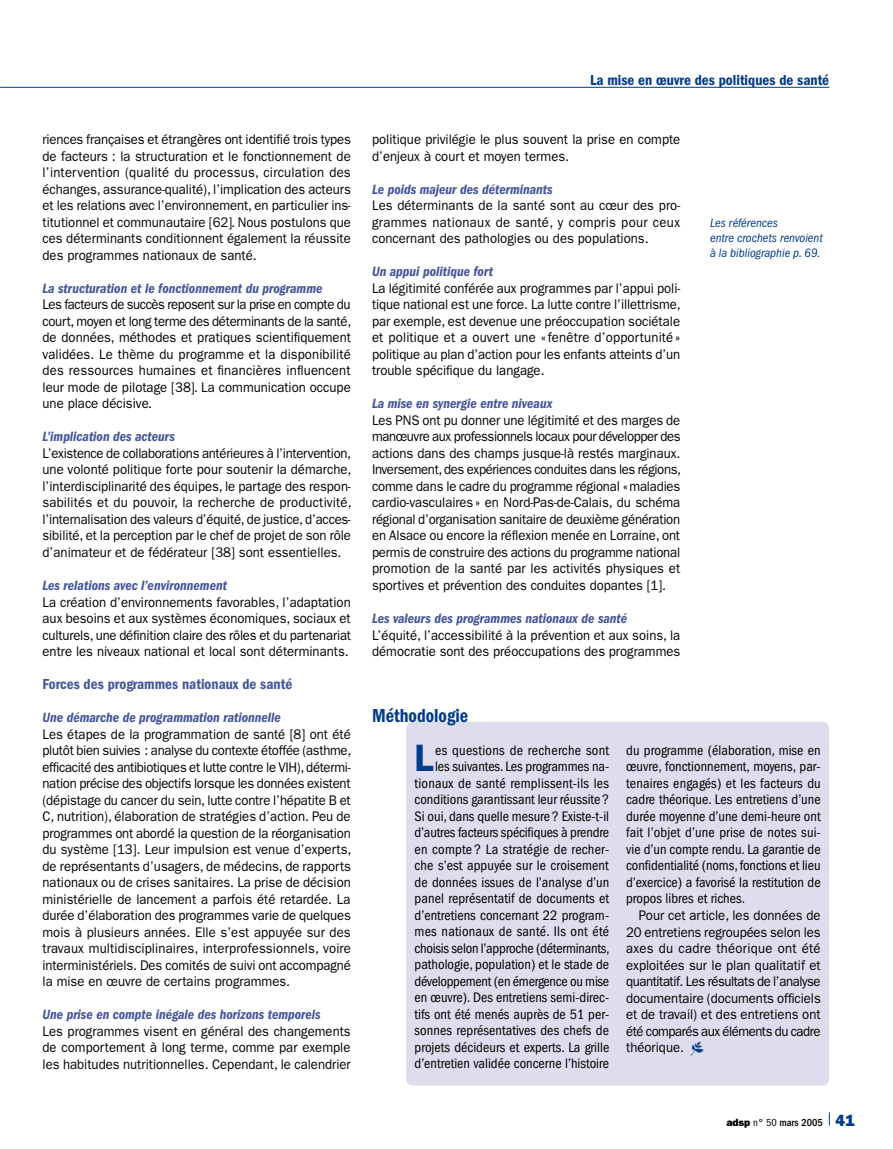
<style>
.page{position:relative;width:893px;height:1149px;background:#fff}
.page>*{position:absolute;margin:0;border:0;box-sizing:border-box;transform-origin:0 0}
.t1{font:600 38.25px "ITC Franklin Gothic Std";color:#013b8b}
.t2{font:19.5px "ITC Franklin Gothic Std Dm Cd";color:#013b8b;scale:.94 1}
.t3{font:15px "ITC Franklin Gothic Std Dm Cd";color:#45569d}
.t4{font:15px "ITC Franklin Gothic Std Dm Cd";color:#013b8b}
.t5{font:condensed 14.25px/16.5px "ITC Franklin Gothic Std";color:#000;text-align:right}
.t6{font:13.95px/16.5px "ITC Franklin Gothic Std";color:#000;text-align:justify;scale:.94 1}
.t7{font:13.95px "ITC Franklin Gothic Std Dm Cd It";color:#45569d}
.t8{font:italic condensed 12.6px/15px "ITC Franklin Gothic Std";color:#013b8b}
.t9{font:500 condensed 10.5px "ITC Franklin Gothic Std";color:#000}
.s1{font-style:italic}
.s2{font-family:"Ph Fpictos";font-weight:600;font-size:15px;color:#013b8b}
.s3{font-family:"ITC Franklin Gothic Std Hvy";font-weight:400;font-stretch:normal}
.s4{font-weight:400}
.s5{font-family:"ITC Franklin Gothic Std Hvy";font-weight:400;font-stretch:normal;font-size:16.2px;color:#013b8b}
</style>
<div class="page">
<hr style="left:0;top:87px;width:829px;height:1px;background:#013b8b">
<svg style="left:829px;top:1112px;width:1px;height:13px"></svg>
<div style="left:406px;top:721px;width:423px;height:364px;background:#dddded;border-radius:7px"></div>
<p class="t6" style="left:43px;top:131px;width:330px">riences françaises et étrangères ont identifié trois types de facteurs : la structuration et le fonctionnement de l’intervention (qualité du processus, circulation des échanges, assurance-qualité), l’implication des acteurs et les relations avec l’environnement, en particulier ins&shy;titutionnel et communautaire [62]<span class="s1">.</span> Nous postulons que ces déterminants conditionnent également la réussite des programmes nationaux de santé.</p>
<p class="t7" style="left:43px;top:280px;width:281px">La structuration et le fonctionnement du programme</p>
<p class="t6" style="left:43px;top:296px;width:330px">Les facteurs de succès reposent sur la prise en compte du court, moyen et long terme des déterminants de la santé, de données, méthodes et pratiques scientifiquement validées. Le thème du programme et la disponibilité des ressources humaines et financières influencent leur mode de pilotage [38]<span class="s1">.</span> La communication occupe une place décisive<span class="s1">.</span></p>
<p class="t7" style="left:43px;top:428px;width:134px">L’implication des acteurs</p>
<p class="t6" style="left:43px;top:445px;width:330px">L’existence de collaborations antérieures à l’intervention, une volonté politique forte pour soutenir la démarche, l’interdisciplinarité des équipes, le partage des respon&shy;sabilités et du pouvoir, la recherche de productivité, l’internalisation des valeurs d’équité, de justice, d’acces&shy;sibilité, et la perception par le chef de projet de son rôle d’animateur et de fédérateur [38] sont essentielles.</p>
<p class="t7" style="left:43px;top:577px;width:186px">Les relations avec l’environnement</p>
<p class="t6" style="left:43px;top:593px;width:330px">La création d’environnements favorables, l’adaptation aux besoins et aux systèmes économiques, sociaux et culturels, une définition claire des rôles et du partenariat entre les niveaux national et local sont déterminants.</p>
<p class="t3" style="left:43px;top:675px;width:251px">Forces des programmes nationaux de santé</p>
<p class="t7" style="left:43px;top:709px;width:240px">Une démarche de programmation rationnelle</p>
<p class="t6" style="left:43px;top:725px;width:330px">Les étapes de la programmation de santé [8] ont été plutôt bien suivies : analyse du contexte étoffée (asthme, efficacité des antibiotiques et lutte contre le VIH), détermi&shy;nation précise des objectifs lorsque les données existent (dépistage du cancer du sein, lutte contre l’hépatite B et C, nutrition), élaboration de stratégies d’action. Peu de programmes ont abordé la question de la réorganisation du système [13]. Leur impulsion est venue d’experts, de représentants d’usagers, de médecins, de rapports nationaux ou de crises sanitaires. La prise de décision ministérielle de lancement a parfois été retardée. La durée d’élaboration des programmes varie de quelques mois à plusieurs années. Elle s’est appuyée sur des travaux multidisciplinaires, interprofessionnels, voire interministériels. Des comités de suivi ont accompagné la mise en œuvre de certains programmes.</p>
<p class="t7" style="left:43px;top:1006px;width:280px">Une prise en compte inégale des horizons temporels</p>
<p class="t6" style="left:43px;top:1022px;width:329px">Les programmes visent en général des changements de comportement à long terme, comme par exemple les habitudes nutritionnelles. Cependant, le calendrier</p>
<p class="t4" style="left:590px;top:71px;width:241px">La mise en œuvre des politiques de santé</p>
<p class="t6" style="left:372px;top:131px;width:329px">politique privilégie le plus souvent la prise en compte d’enjeux à court et moyen termes.</p>
<p class="t7" style="left:372px;top:181px;width:182px">Le poids majeur des déterminants</p>
<p class="t6" style="left:372px;top:197px;width:329px">Les déterminants de la santé sont au cœur des pro&shy;grammes nationaux de santé, y compris pour ceux concernant des pathologies ou des populations.</p>
<p class="t7" style="left:372px;top:263px;width:123px">Un appui politique fort</p>
<p class="t6" style="left:372px;top:280px;width:330px">La légitimité conférée aux programmes par l’appui poli&shy;tique national est une force. La lutte contre l’illettrisme, par exemple, est devenue une préoccupation sociétale et politique et a ouvert une « fenêtre d’opportunité» politique au plan d’action pour les enfants atteints d’un trouble spécifique du langage.</p>
<p class="t7" style="left:372px;top:395px;width:182px">La mise en synergie entre niveaux</p>
<p class="t6" style="left:372px;top:412px;width:330px">Les PNS ont pu donner une légitimité et des marges de manœuvre aux professionnels locaux pour développer des actions dans des champs jusque-là restés marginaux.<br>Inversement, des expériences conduites dans les régions, comme dans le cadre du programme régional «maladies cardio-vasculaires» en Nord-Pas-de-Calais, du schéma régional d’organisation sanitaire de deuxième génération en Alsace ou encore la réflexion menée en Lorraine, ont permis de construire des actions du programme national promotion de la santé par les activités physiques et sportives et prévention des conduites dopantes [1].</p>
<p class="t7" style="left:372px;top:610px;width:257px">Les valeurs des programmes nationaux de santé</p>
<p class="t6" style="left:372px;top:626px;width:329px">L’équité, l’accessibilité à la prévention et aux soins, la démocratie sont des préoccupations des programmes</p>
<p class="t8" style="left:710px;top:215px;width:114px">Les références<br>entre crochets renvoient à la bibliographie p. 69.</p>
<h2 class="t2" style="left:372px;top:703px;width:104px">Méthodologie</h2>
<h1 class="t1" style="left:415px;top:735px;width:21px">L</h1>
<p class="t5" style="left:415px;top:741px;width:197px">es questions de recherche sont<br>les suivantes. Les programmes na&shy;tionaux de santé remplissent-ils les conditions garantissant leur réussite?<br>Si oui, dans quelle mesure? Existe-t-il d’autres facteurs spécifiques à prendre en compte ? La stratégie de recher&shy;che s’est appuyée sur le croisement de données issues de l’analyse d’un panel représentatif de documents et d’entretiens concernant 22 program&shy;mes nationaux de santé. Ils ont été choisis selon l’approche (déterminants, pathologie, population) et le stade de développement (en émergence ou mise en œuvre). Des entretiens semi-direc&shy;tifs ont été menés auprès de 51 per&shy;sonnes représentatives des chefs de projets décideurs et experts. La grille d’entretien validée concerne l’histoire</p>
<p class="t5" style="left:626px;top:741px;width:196px;text-align:justify">du programme (élaboration, mise en œuvre, fonctionnement, moyens, par&shy;tenaires engagés) et les facteurs du cadre théorique. Les entretiens d’une durée moyenne d’une demi-heure ont fait l’objet d’une prise de notes sui&shy;vie d’un compte rendu. La garantie de confidentialité (noms, fonctions et lieu d’exercice) a favorisé la restitution de propos libres et riches.</p>
<p class="t6" style="left:626px;top:907px;width:209px;text-indent:13px">Pour cet article, les données de 20 entretiens regroupées selon les axes du cadre théorique ont été exploitées sur le plan qualitatif et quantitatif. Les résultats de l’analyse documentaire (documents officiels et de travail) et des entretiens ont été comparés aux éléments du cadre théorique. <span class="s2">M</span></p>
<p class="t9" style="left:727px;top:1115px;width:129px"><span class="s3">adsp</span> <span class="s4">n° 50</span> mars 2005 <span class="s5">41</span></p>
</div>
